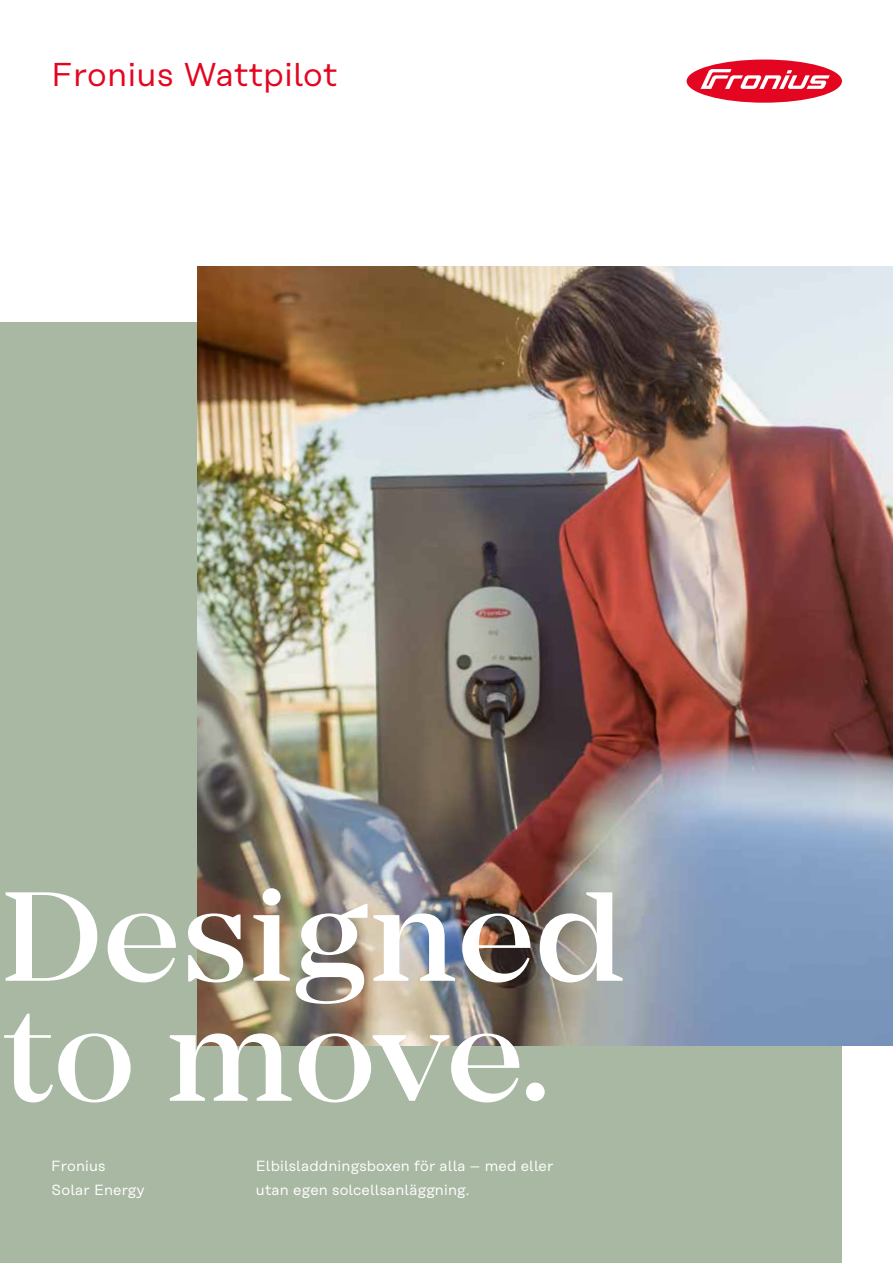
<style>
.page{position:relative;width:893px;height:1263px;background:#fff}
.page>*{position:absolute;margin:0;border:0;box-sizing:border-box;transform-origin:0 0}
.t1{font:500 132px/120px "Mirador";color:#fff}
.t2{font:33px "Rational Text";letter-spacing:.01em;color:#e40521}
.t3{font:14.7px/24px "Rational Text";letter-spacing:.01em;color:#fff}
</style>
<div class="page">
<div style="left:0;top:323px;width:842px;height:940px;background:#a9b8a2"></div>
<img style="left:198px;top:267px;width:695px;height:778px">
<div style="left:687px;top:60px;width:155px;height:43px;background:#e40521;border-radius:50%"></div>
<svg style="left:700px;top:69px;width:130px;height:20px"></svg>
<h2 class="t2" style="left:51px;top:56px;width:288px">Fronius Wattpilot</h2>
<h1 class="t1" style="left:2px;top:878px;width:625px">Designed to move.</h1>
<p class="t3" style="left:51px;top:1154px;width:95px">Fronius<br>Solar Energy</p>
<p class="t3" style="left:256px;top:1154px;width:299px">Elbilsladdningsboxen för alla – med eller utan egen solcellsanläggning.</p>
</div>
